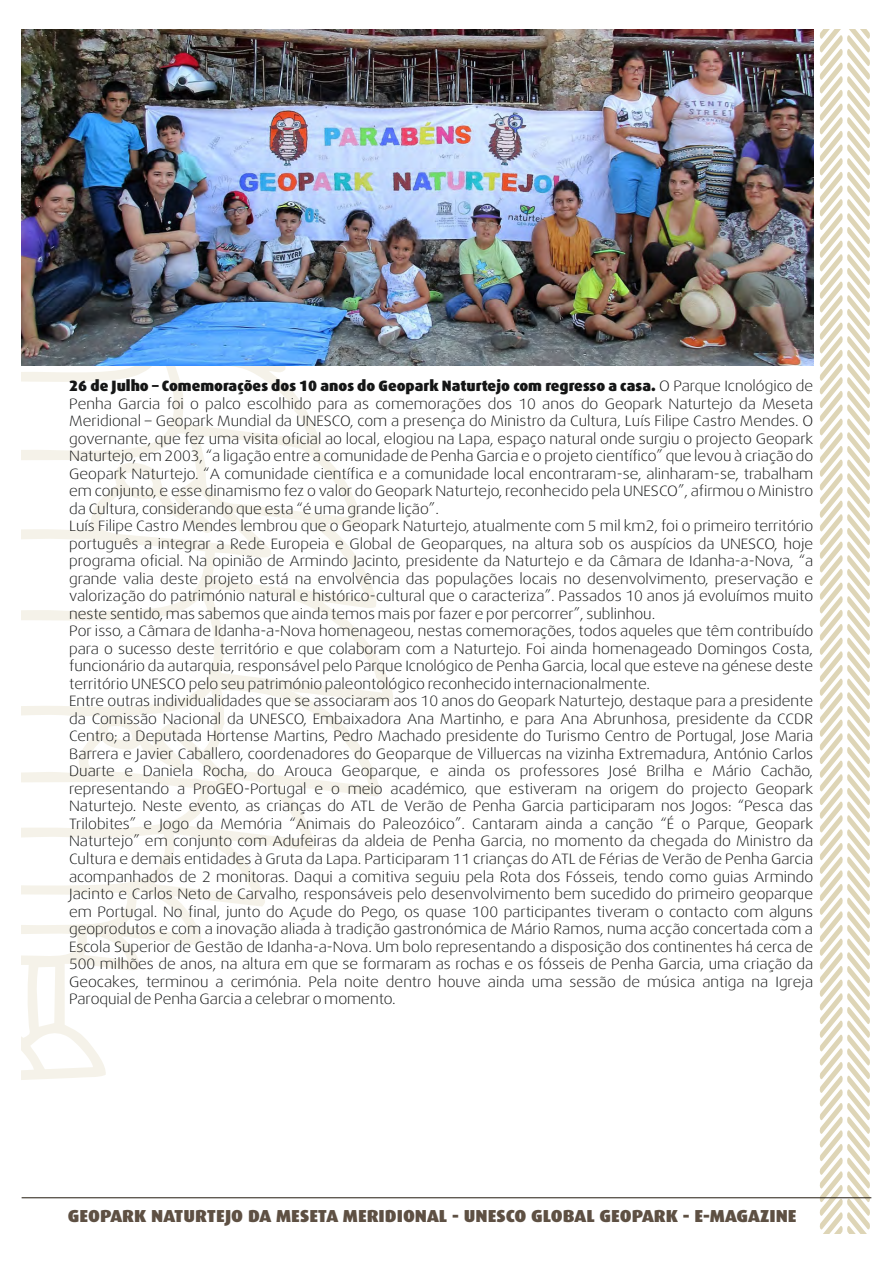
<style>
.page{position:relative;width:893px;height:1263px;background:#fff}
.page>*{position:absolute;margin:0;border:0;box-sizing:border-box;transform-origin:0 0}
.t1{font:900 17.4px "Dax";color:#5e5043;scale:1.06 1}
.t2{font:300 15px/17.5px "Dax Wide";color:#151616}
.t3{font:900 15px "Dax";color:#151616}
.s1{font-family:"Dax Wide";font-weight:300}
</style>
<div class="page">
<svg style="left:22px;top:365px;width:391px;height:715px"></svg>
<svg style="left:820px;top:30px;width:50px;height:1203px"></svg>
<hr style="left:22px;top:1197px;width:849px;height:1px;background:#221a0f">
<img style="left:21px;top:30px;width:792px;height:335px">
<p class="t3" style="left:69px;top:377px;width:745px">26 de Julho – Comemorações dos 10 anos do Geopark Naturtejo com regresso a casa. <span class="s1">O Parque Icnológico de</span></p>
<p class="t2" style="left:69px;top:395px;width:746px">Penha Garcia foi o palco escolhido para as comemorações dos 10 anos do Geopark Naturtejo da Meseta Meridional – Geopark Mundial da UNESCO, com a presença do Ministro da Cultura, Luís Filipe Castro Mendes. O governante, que fez uma visita oficial ao local, elogiou na Lapa, espaço natural onde surgiu o projecto Geopark Naturtejo, em 2003, “a ligação entre a comunidade de Penha Garcia e o projeto científico” que levou à criação do Geopark Naturtejo. “A comunidade científica e a comunidade local encontraram-se, alinharam-se, trabalham em conjunto, e esse dinamismo fez o valor do Geopark Naturtejo, reconhecido pela UNESCO”, afirmou o Ministro da Cultura, considerando que esta “é uma grande lição”.<br>Luís Filipe Castro Mendes lembrou que o Geopark Naturtejo, atualmente com 5 mil km2, foi o primeiro território português a integrar a Rede Europeia e Global de Geoparques, na altura sob os auspícios da UNESCO, hoje programa oficial. Na opinião de Armindo Jacinto, presidente da Naturtejo e da Câmara de Idanha-a-Nova, “a grande valia deste projeto está na envolvência das populações locais no desenvolvimento, preservação e valorização do património natural e histórico-cultural que o caracteriza”. Passados 10 anos já evoluímos muito neste sentido, mas sabemos que ainda temos mais por fazer e por percorrer”, sublinhou.<br>Por isso, a Câmara de Idanha-a-Nova homenageou, nestas comemorações, todos aqueles que têm contribuído para o sucesso deste território e que colaboram com a Naturtejo. Foi ainda homenageado Domingos Costa, funcionário da autarquia, responsável pelo Parque Icnológico de Penha Garcia, local que esteve na génese deste território UNESCO pelo seu património paleontológico reconhecido internacionalmente.<br>Entre outras individualidades que se associaram aos 10 anos do Geopark Naturtejo, destaque para a presidente da Comissão Nacional da UNESCO, Embaixadora Ana Martinho, e para Ana Abrunhosa, presidente da CCDR Centro; a Deputada Hortense Martins, Pedro Machado presidente do Turismo Centro de Portugal, Jose Maria Barrera e Javier Caballero, coordenadores do Geoparque de Villuercas na vizinha Extremadura, António Carlos Duarte e Daniela Rocha, do Arouca Geoparque, e ainda os professores José Brilha e Mário Cachão, representando a ProGEO-Portugal e o meio académico, que estiveram na origem do projecto Geopark Naturtejo. Neste evento, as crianças do ATL de Verão de Penha Garcia participaram nos Jogos: “Pesca das Trilobites” e Jogo da Memória “Animais do Paleozóico”. Cantaram ainda a canção “É o Parque, Geopark Naturtejo” em conjunto com Adufeiras da aldeia de Penha Garcia, no momento da chegada do Ministro da Cultura e demais entidades à Gruta da Lapa. Participaram 11 crianças do ATL de Férias de Verão de Penha Garcia acompanhados de 2 monitoras. Daqui a comitiva seguiu pela Rota dos Fósseis, tendo como guias Armindo Jacinto e Carlos Neto de Carvalho, responsáveis pelo desenvolvimento bem sucedido do primeiro geoparque em Portugal. No final, junto do Açude do Pego, os quase 100 participantes tiveram o contacto com alguns geoprodutos e com a inovação aliada à tradição gastronómica de Mário Ramos, numa acção concertada com a Escola Superior de Gestão de Idanha-a-Nova. Um bolo representando a disposição dos continentes há cerca de 500 milhões de anos, na altura em que se formaram as rochas e os fósseis de Penha Garcia, uma criação da Geocakes, terminou a cerimónia. Pela noite dentro houve ainda uma sessão de música antiga na Igreja Paroquial de Penha Garcia a celebrar o momento.</p>
<p class="t1" style="left:68px;top:1206px;width:689px">GEOPARK NATURTEJO DA MESETA MERIDIONAL - UNESCO GLOBAL GEOPARK - E-MAGAZINE</p>
</div>
